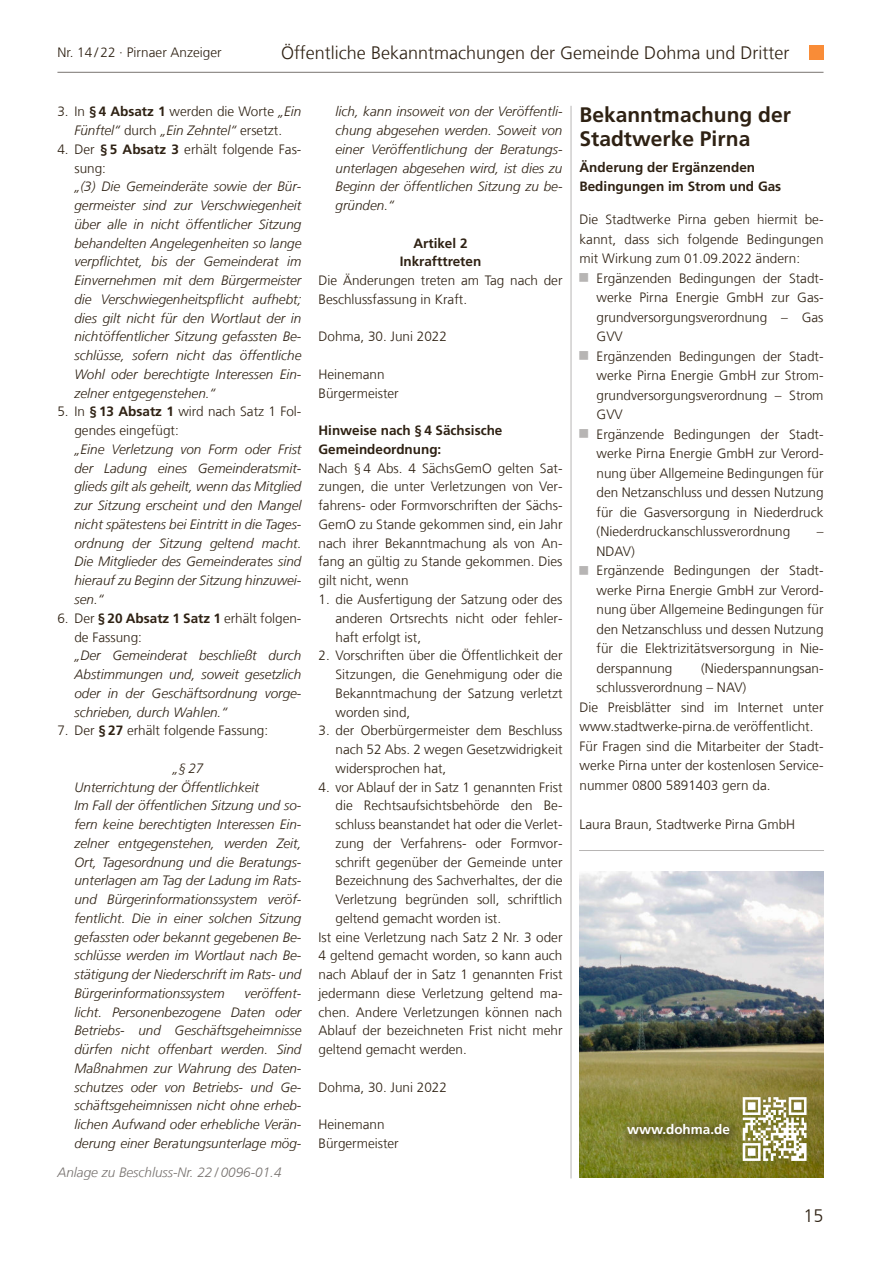
<style>
.page{position:relative;width:881px;height:1263px;background:#fff}
.page>*{position:absolute;margin:0;border:0;box-sizing:border-box;transform-origin:0 0}
.t1{font:700 21px/24px "Frutiger LT Com";color:#2e2113}
.t2{font:300 18px "Frutiger LT Com";color:#2e2113}
.t3{font:300 13.5px/19.5px "Frutiger LT Com";color:#2e2113}
.t4{font:italic 300 13.5px/18.8px "Frutiger LT Com";color:#2e2113;text-align:justify}
.t5{font:700 13.5px/18.8px "Frutiger LT Com";color:#2e2113}
.t6{font:italic 300 13.5px "Frutiger LT Com";color:#787370}
.t7{font:700 13.5px "Frutiger LT Com";color:#fff}
.s1{font-weight:700}
.s2{font-style:italic}
</style>
<div class="page">
<div style="left:808px;top:45px;width:15px;height:15px;background:#f98c37"></div>
<hr style="left:57px;top:72px;width:766px;height:1px;background:#787370">
<hr style="left:570px;top:106px;width:1px;height:1072px;background:#b7b5b4">
<hr style="left:579px;top:850px;width:244px;height:1px;background:#b7b5b4">
<img style="left:579px;top:872px;width:244px;height:306px">
<img style="left:619px;top:1116px;width:123px;height:32px">
<svg style="left:742px;top:1097px;width:64px;height:64px"></svg>
<p class="t3" style="left:57px;top:44px;width:166px">Nr. 14 / 22 · Pirnaer Anzeiger</p>
<h2 class="t2" style="left:281px;top:46px;width:509px">Öffentliche Bekanntmachungen der Gemeinde Dohma und Dritter</h2>
<p class="t3" style="left:57px;top:104px;width:245px;line-height:18.8px;text-align:center">3. In <span class="s1">§ 4 Absatz 1</span> werden die Worte <span class="s2">„Ein<br>Fünftel“</span> durch <span class="s2">„Ein Zehntel“</span> ersetzt.</p>
<p class="t3" style="left:74px;top:141px;width:228px;line-height:18.8px;text-indent:-17px">4. Der <span class="s1">§ 5 Absatz 3</span> erhält folgende Fas&shy;sung:</p>
<p class="t4" style="left:74px;top:179px;width:228px">„(3) Die Gemeinderäte sowie der Bür&shy;germeister sind zur Verschwiegenheit über alle in nicht öffentlicher Sitzung behandelten Angelegenheiten so lange verpflichtet, bis der Gemeinderat im Einvernehmen mit dem Bürgermeister die Verschwiegenheitspflicht aufhebt; dies gilt nicht für den Wortlaut der in nichtöffentlicher Sitzung gefassten Be&shy;schlüsse, sofern nicht das öffentliche Wohl oder berechtigte Interessen Ein&shy;zelner entgegenstehen.“</p>
<p class="t3" style="left:74px;top:404px;width:228px;line-height:18.8px;text-indent:-17px">5. In <span class="s1">§ 13 Absatz 1</span> wird nach Satz 1 Fol&shy;gendes eingefügt:</p>
<p class="t4" style="left:74px;top:441px;width:228px">„Eine Verletzung von Form oder Frist der Ladung eines Gemeinderatsmit&shy;glieds gilt als geheilt, wenn das Mitglied zur Sitzung erscheint und den Mangel nicht spätestens bei Eintritt in die Tages&shy;ordnung der Sitzung geltend macht.<br>Die Mitglieder des Gemeinderates sind hierauf zu Beginn der Sitzung hinzuwei&shy;sen.“</p>
<p class="t3" style="left:74px;top:610px;width:228px;line-height:18.8px;text-indent:-17px">6. Der <span class="s1">§ 20 Absatz 1 Satz 1</span> erhält folgen&shy;de Fassung:</p>
<p class="t4" style="left:74px;top:647px;width:228px">„Der Gemeinderat beschließt durch Abstimmungen und, soweit gesetzlich oder in der Geschäftsordnung vorge&shy;schrieben, durch Wahlen.“</p>
<p class="t3" style="left:57px;top:722px;width:212px">7. Der <span class="s1">§ 27</span> erhält folgende Fassung:</p>
<p class="t4" style="left:74px;top:760px;width:228px;text-align:left;text-indent:98px">„§ 27<br>Unterrichtung der Öffentlichkeit<br>Im Fall der öffentlichen Sitzung und so&shy;fern keine berechtigten Interessen Ein&shy;zelner entgegenstehen, werden Zeit, Ort, Tagesordnung und die Beratungs&shy;unterlagen am Tag der Ladung im Rats&shy;und Bürgerinformationssystem veröf&shy;fentlicht. Die in einer solchen Sitzung gefassten oder bekannt gegebenen Be&shy;schlüsse werden im Wortlaut nach Be&shy;stätigung der Niederschrift im Rats- und Bürgerinformationssystem</p>
<p class="t4" style="left:74px;top:985px;width:228px;text-indent:170px">veröffent&shy;licht. Personenbezogene Daten oder Betriebs- und Geschäftsgeheimnisse dürfen nicht offenbart werden. Sind Maßnahmen zur Wahrung des Daten&shy;schutzes oder von Betriebs- und Ge&shy;schäftsgeheimnissen nicht ohne erheb&shy;lichen Aufwand oder erhebliche Verän&shy;derung einer Beratungsunterlage mög-</p>
<p class="t6" style="left:57px;top:1167px;width:225px">Anlage zu Beschluss-Nr. 22 / 0096-01.4</p>
<p class="t4" style="left:335px;top:104px;width:228px">lich, kann insoweit von der Veröffentli&shy;chung abgesehen werden. Soweit von einer Veröffentlichung der Beratungs&shy;unterlagen abgesehen wird, ist dies zu Beginn der öffentlichen Sitzung zu be&shy;gründen.“</p>
<p class="t5" style="left:399px;top:235px;width:83px;text-align:center">Artikel 2<br>Inkrafttreten</p>
<p class="t3" style="left:318px;top:272px;width:245px;line-height:18.8px">Die Änderungen treten am Tag nach der<br>Beschlussfassung in Kraft.</p>
<p class="t3" style="left:318px;top:328px;width:130px">Dohma, 30. Juni 2022</p>
<p class="t3" style="left:318px;top:366px;width:82px;line-height:18.8px">Heinemann<br>Bürgermeister</p>
<p class="t5" style="left:318px;top:422px;width:185px">Hinweise nach § 4 Sächsische<br>Gemeindeordnung:</p>
<p class="t3" style="left:318px;top:460px;width:245px;line-height:18.8px;text-align:justify">Nach § 4 Abs. 4 SächsGemO gelten Sat&shy;zungen, die unter Verletzungen von Ver&shy;fahrens- oder Formvorschriften der Sächs-GemO zu Stande gekommen sind, ein Jahr nach ihrer Bekanntmachung als von An&shy;fang an gültig zu Stande gekommen. Dies gilt nicht, wenn</p>
<p class="t3" style="left:335px;top:591px;width:228px;line-height:18.8px;text-align:justify;text-indent:-17px">1. die Ausfertigung der Satzung oder des anderen Ortsrechts nicht oder fehler&shy;haft erfolgt ist,</p>
<p class="t3" style="left:335px;top:647px;width:228px;line-height:18.8px;text-align:justify;text-indent:-17px">2. Vorschriften über die Öffentlichkeit der Sitzungen, die Genehmigung oder die Bekanntmachung der Satzung verletzt worden sind,</p>
<p class="t3" style="left:335px;top:722px;width:228px;line-height:18.8px;text-align:justify;text-indent:-17px">3. der Oberbürgermeister dem Beschluss nach 52 Abs. 2 wegen Gesetzwidrigkeit widersprochen hat,</p>
<p class="t3" style="left:318px;top:778px;width:245px">4. vor Ablauf der in Satz 1 genannten Frist</p>
<p class="t3" style="left:335px;top:797px;width:228px">die Rechtsaufsichtsbehörde den Be-</p>
<p class="t3" style="left:335px;top:816px;width:228px">schluss beanstandet hat oder die Verlet-</p>
<p class="t3" style="left:335px;top:835px;width:228px">zung der Verfahrens- oder Formvor-</p>
<p class="t3" style="left:335px;top:853px;width:228px">schrift gegenüber der Gemeinde unter</p>
<p class="t3" style="left:335px;top:872px;width:228px">Bezeichnung des Sachverhaltes, der die</p>
<p class="t3" style="left:335px;top:891px;width:228px">Verletzung begründen soll, schriftlich</p>
<p class="t3" style="left:335px;top:910px;width:167px">geltend gemacht worden ist.</p>
<p class="t3" style="left:318px;top:928px;width:245px">Ist eine Verletzung nach Satz 2 Nr. 3 oder</p>
<p class="t3" style="left:318px;top:947px;width:245px">4 geltend gemacht worden, so kann auch</p>
<p class="t3" style="left:318px;top:966px;width:245px">nach Ablauf der in Satz 1 genannten Frist</p>
<p class="t3" style="left:318px;top:985px;width:245px">jedermann diese Verletzung geltend ma-</p>
<p class="t3" style="left:318px;top:1003px;width:245px">chen. Andere Verletzungen können nach</p>
<p class="t3" style="left:318px;top:1022px;width:245px">Ablauf der bezeichneten Frist nicht mehr</p>
<p class="t3" style="left:318px;top:1041px;width:150px">geltend gemacht werden.</p>
<p class="t3" style="left:318px;top:1078px;width:130px">Dohma, 30. Juni 2022</p>
<p class="t3" style="left:318px;top:1116px;width:82px;line-height:18.8px">Heinemann<br>Bürgermeister</p>
<h1 class="t1" style="left:579px;top:105px;width:213px">Bekanntmachung der<br>Stadtwerke Pirna</h1>
<p class="t5" style="left:579px;top:159px;width:203px;line-height:19.5px">Änderung der Ergänzenden<br>Bedingungen im Strom und Gas</p>
<p class="t3" style="left:579px;top:211px;width:245px;text-align:justify">Die Stadtwerke Pirna geben hiermit be&shy;kannt, dass sich folgende Bedingungen mit Wirkung zum 01.09.2022 ändern:</p>
<p class="t3" style="left:596px;top:269px;width:228px">Ergänzenden Bedingungen der Stadt&shy;werke Pirna Energie GmbH zur Gas&shy;grundversorgungsverordnung – Gas<br>GVV<br>Ergänzenden Bedingungen der Stadt&shy;werke Pirna Energie GmbH zur Strom&shy;grundversorgungsverordnung – Strom<br>GVV<br>Ergänzende Bedingungen der Stadt&shy;werke Pirna Energie GmbH zur Verord&shy;nung über Allgemeine Bedingungen für den Netzanschluss und dessen Nutzung für die Gasversorgung in Niederdruck (Niederdruckanschlussverordnung</p>
<p class="t3" style="left:816px;top:523px;width:8px">–</p>
<p class="t3" style="left:596px;top:542px;width:228px">NDAV)<br>Ergänzende Bedingungen der Stadt&shy;werke Pirna Energie GmbH zur Verord&shy;nung über Allgemeine Bedingungen für den Netzanschluss und dessen Nutzung für die Elektrizitätsversorgung in Nie&shy;derspannung</p>
<p class="t3" style="left:700px;top:659px;width:124px">(Niederspannungsan-</p>
<p class="t3" style="left:596px;top:679px;width:151px">schlussverordnung – NAV)</p>
<p class="t3" style="left:579px;top:698px;width:245px">Die Preisblätter sind im Internet unter</p>
<p class="t3" style="left:579px;top:718px;width:235px">www.stadtwerke-pirna.de veröffentlicht.</p>
<p class="t3" style="left:579px;top:737px;width:245px">Für Fragen sind die Mitarbeiter der Stadt-</p>
<p class="t3" style="left:579px;top:757px;width:245px">werke Pirna unter der kostenlosen Service-</p>
<p class="t3" style="left:579px;top:776px;width:192px">nummer 0800 5891403 gern da.</p>
<p class="t3" style="left:579px;top:815px;width:217px">Laura Braun, Stadtwerke Pirna GmbH</p>
<p class="t7" style="left:626px;top:1124px;width:104px">www.dohma.de</p>
<h2 class="t2" style="left:803px;top:1209px;width:22px">15</h2>
</div>
